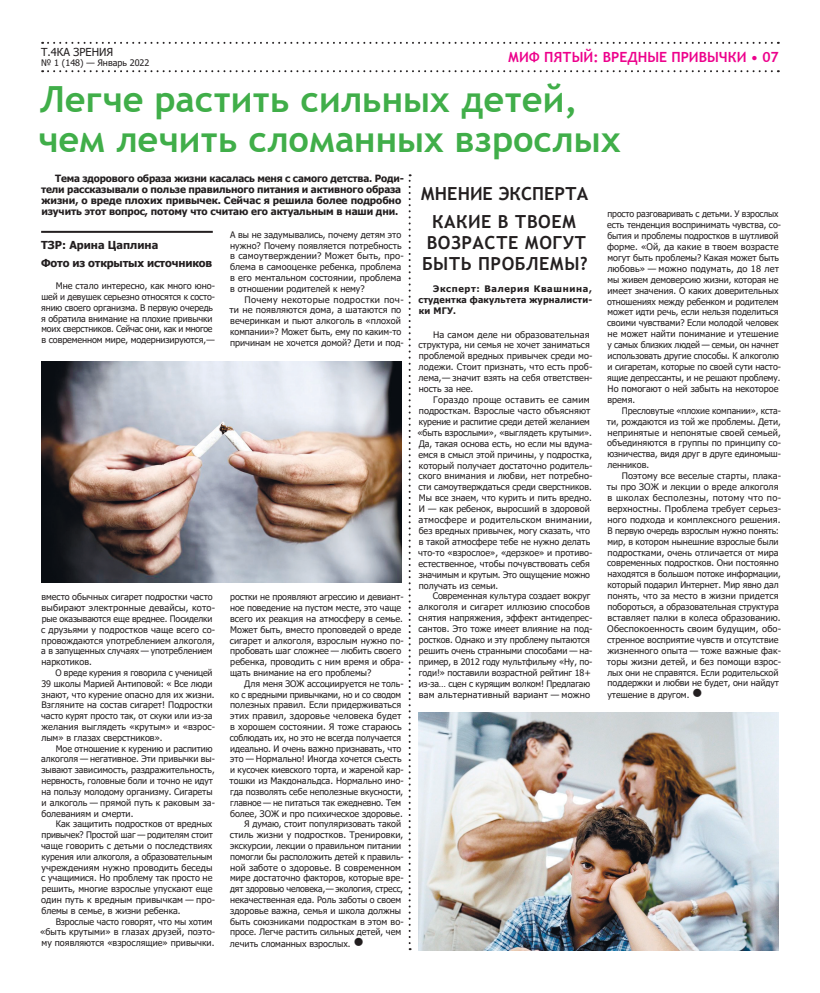
<style>
.page{position:relative;width:820px;height:993px;background:#fff}
.page>*{position:absolute;margin:0;border:0;box-sizing:border-box;transform-origin:0 0}
.t1{font:700 36px/39.6px "Trebuchet MS";color:#40ae49}
.t2{font:700 18px/21px "Trebuchet MS";letter-spacing:.025em;color:#231f20}
.t3{font:700 18px/28.3px "Trebuchet MS";color:#231f20;text-align:center}
.t4{font:700 14px "Trebuchet MS";color:#ed028c}
.t5{font:700 11px/18.1px "Tahoma";letter-spacing:-.015em;color:#231f20}
.t6{font:11px "Tahoma";color:#231f20}
.t7{font:700 10px/11px "Tahoma";letter-spacing:-.01em;color:#231f20}
.t8{font:9px/10.8px "Tahoma";color:#231f20}
.t9{font:700 9px/10.8px "Tahoma";letter-spacing:.025em;color:#231f20;text-align:justify}
</style>
<div class="page">
<svg style="left:42px;top:70px;width:729px;height:2px"></svg>
<svg style="left:42px;top:42px;width:729px;height:2px"></svg>
<hr style="left:41px;top:231px;width:172px;height:2px;background:#231f20">
<svg style="left:408px;top:174px;width:2px;height:775px"></svg>
<img style="left:418px;top:712px;width:360px;height:238px">
<img style="left:41px;top:361px;width:360px;height:221px">
<p class="t6" style="left:41px;top:44px;width:74px">Т.4КА ЗРЕНИЯ</p>
<p class="t8" style="left:41px;top:58px;width:110px">№ 1 (148) — Январь 2022</p>
<h3 class="t4" style="left:508px;top:48px;width:272px">МИФ ПЯТЫЙ: ВРЕДНЫЕ ПРИВЫЧКИ • 07</h3>
<h1 class="t1" style="left:38px;top:79px;width:584px">Легче растить сильных детей, чем лечить сломанных взрослых</h1>
<p class="t7" style="left:41px;top:173px;width:364px;text-indent:14px">Тема здорового образа жизни касалась меня с самого детства. Роди&shy;тели рассказывали о пользе правильного питания и активного образа жизни, о вреде плохих привычек. Сейчас я решила более подробно изучить этот вопрос, потому что считаю его актуальным в наши дни.</p>
<p class="t5" style="left:41px;top:236px;width:172px">ТЗР: Арина Цаплина<br>Фото из открытых источников</p>
<p class="t8" style="left:230px;top:229px;width:175px">А вы не задумывались, почему детям это нужно? Почему появляется потребность в самоутверждении? Может быть, про&shy;блема в самооценке ребенка, проблема в его ментальном состоянии, проблема в отношении родителей к нему?</p>
<p class="t8" style="left:229px;top:294px;width:175px;text-indent:15px">Почему некоторые подростки поч&shy;ти не появляются дома, а шатаются по вечеринкам и пьют алкоголь в «плохой компании»? Может быть, ему по каким-то причинам не хочется домой? Дети и под-</p>
<p class="t8" style="left:41px;top:281px;width:175px;text-indent:14px">Мне стало интересно, как много юно&shy;шей и девушек серьезно относятся к состо&shy;янию своего организма. В первую очередь я обратила внимание на плохие привычки моих сверстников. Сейчас они, как и многое в современном мире, модернизируются,—</p>
<p class="t8" style="left:41px;top:592px;width:175px">вместо обычных сигарет подростки часто выбирают электронные девайсы, кото&shy;рые оказываются еще вреднее. Посиделки с друзьями у подростков чаще всего со&shy;провождаются употреблением алкоголя, а в запущенных случаях — употреблением наркотиков.</p>
<p class="t8" style="left:41px;top:667px;width:175px;text-indent:14px">О вреде курения я говорила с ученицей 39 школы Марией Антиповой: « Все люди знают, что курение опасно для их жизни.<br>Взгляните на состав сигарет! Подростки часто курят просто так, от скуки или из-за желания выглядеть «крутым» и «взрос&shy;лым» в глазах сверстников».</p>
<p class="t8" style="left:41px;top:743px;width:175px;text-indent:14px">Мое отношение к курению и распитию алкоголя — негативное. Эти привычки вы&shy;зывают зависимость, раздражительность, нервность, головные боли и точно не идут на пользу молодому организму. Сигареты и алкоголь — прямой путь к раковым за&shy;болеваниям и смерти.</p>
<p class="t8" style="left:41px;top:818px;width:175px;text-indent:15px">Как защитить подростков от вредных привычек? Простой шаг — родителям стоит чаще говорить с детьми о последствиях курения или алкоголя, а образовательным учреждениям нужно проводить беседы с учащимися. Но проблему так просто не решить, многие взрослые упускают еще один путь к вредным привычкам — про&shy;блемы в семье, в жизни ребенка.</p>
<p class="t8" style="left:40px;top:916px;width:176px;text-indent:16px">Взрослые часто говорят, что мы хотим «быть крутыми» в глазах друзей, поэто&shy;му появляются «взрослящие» привычки.</p>
<p class="t8" style="left:230px;top:592px;width:175px">ростки не проявляют агрессию и девиант&shy;ное поведение на пустом месте, это чаще всего их реакция на атмосферу в семье.<br>Может быть, вместо проповедей о вреде сигарет и алкоголя, взрослым нужно по&shy;пробовать шаг сложнее — любить своего ребенка, проводить с ним время и обра&shy;щать внимание на его проблемы?</p>
<p class="t8" style="left:229px;top:678px;width:175px;text-align:right">Для меня ЗОЖ ассоциируется не толь-<br>ко с вредными привычками, но и со сводом полезных правил. Если придерживаться этих правил, здоровье человека будет в хорошем состоянии. Я тоже стараюсь соблюдать их, но это не всегда получается идеально. И очень важно признавать, что это — Нормально! Иногда хочется съесть и кусочек киевского торта, и жареной кар&shy;тошки из Макдональдса. Нормально ино&shy;гда позволять себе неполезные вкусности, главное — не питаться так ежедневно. Тем более, ЗОЖ и про психическое здоровье.<br>Я думаю, стоит популяризовать такой стиль жизни у подростков. Тренировки, экскурсии, лекции о правильном питании помогли бы расположить детей к правиль&shy;ной заботе о здоровье. В современном мире достаточно факторов, которые вре&shy;дят здоровью человека,— экология, стресс, некачественная еда. Роль заботы о своем здоровье важна, семья и школа должны быть союзниками подросткам в этом во&shy;просе. Легче растить сильных детей, чем</p>
<p class="t8" style="left:230px;top:938px;width:135px">лечить сломанных взрослых. ●</p>
<h2 class="t3" style="left:421px;top:179px;width:169px">МНЕНИЕ ЭКСПЕРТА<br>КАКИЕ В ТВОЕМ</h2>
<h2 class="t2" style="left:422px;top:232px;width:167px">ВОЗРАСТЕ МОГУТ<br>БЫТЬ ПРОБЛЕМЫ?</h2>
<p class="t9" style="left:418px;top:283px;width:175px;text-indent:15px">Эксперт: Валерия Квашнина, студентка факультета журналисти&shy;ки МГУ.</p>
<p class="t8" style="left:418px;top:329px;width:175px;text-indent:15px">На самом деле ни образовательная структура, ни семья не хочет заниматься проблемой вредных привычек среди мо&shy;лодежи. Стоит признать, что есть проб&shy;лема,— значит взять на себя ответствен&shy;ность за нее.</p>
<p class="t8" style="left:417px;top:394px;width:176px;text-indent:16px">Гораздо проще оставить ее самим подросткам. Взрослые часто объясняют курение и распитие среди детей желанием «быть взрослыми», «выглядеть крутыми».<br>Да, такая основа есть, но если мы вдума&shy;емся в смысл этой причины, у подростка, который получает достаточно родитель&shy;ского внимания и любви, нет потребно&shy;сти самоутверждаться среди сверстников.<br>Мы все знаем, что курить и пить вредно.<br>И — как ребенок, выросший в здоровой атмосфере и родительском внимании, без вредных привычек, могу сказать, что в такой атмосфере тебе не нужно делать что-то «взрослое», «дерзкое» и противо&shy;естественное, чтобы почувствовать себя значимым и крутым. Это ощущение можно получать из семьи.</p>
<p class="t8" style="left:418px;top:591px;width:175px;text-indent:14px">Современная культура создает вокруг алкоголя и сигарет иллюзию способов снятия напряжения, эффект антидепрес&shy;сантов. Это тоже имеет влияние на под&shy;ростков. Однако и эту проблему пытаются решить очень странными способами — на&shy;пример, в 2012 году мультфильму «Ну, по&shy;годи!» поставили возрастной рейтинг 18+ из-за… сцен с курящим волком! Предлагаю вам альтернативный вариант — можно</p>
<p class="t8" style="left:607px;top:209px;width:175px">просто разговаривать с детьми. У взрослых есть тенденция воспринимать чувства, со&shy;бытия и проблемы подростков в шутливой форме. «Ой, да какие в твоем возрасте могут быть проблемы? Какая может быть любовь» — можно подумать, до 18 лет мы живем демоверсию жизни, которая не имеет значения. О каких доверительных отношениях между ребенком и родителем может идти речь, если нельзя поделиться своими чувствами? Если молодой человек не может найти понимание и утешение у самых близких людей — семьи, он начнет использовать другие способы. К алкоголю и сигаретам, которые по своей сути насто&shy;ящие депрессанты, и не решают проблему.<br>Но помогают о ней забыть на некоторое время.</p>
<p class="t8" style="left:606px;top:405px;width:176px;text-align:justify;text-indent:15px">Пресловутые «плохие компании», кста&shy;ти, рождаются из той же проблемы. Дети, непринятые и непонятые своей семьей, объединяются в группы по принципу со&shy;юзничества, видя друг в друге единомыш&shy;ленников.</p>
<p class="t8" style="left:606px;top:471px;width:176px;text-indent:15px">Поэтому все веселые старты, плака&shy;ты про ЗОЖ и лекции о вреде алкоголя в школах бесполезны, потому что по&shy;верхностны. Проблема требует серьез&shy;ного подхода и комплексного решения.<br>В первую очередь взрослым нужно понять: мир, в котором нынешние взрослые были подростками, очень отличается от мира современных подростков. Они постоянно находятся в большом потоке информации, который подарил Интернет. Мир явно дал понять, что за место в жизни придется побороться, а образовательная структура вставляет палки в колеса образованию.<br>Обеспокоенность своим будущим, обо&shy;стренное восприятие чувств и отсутствие жизненного опыта — тоже важные фак&shy;торы жизни детей, и без помощи взрос&shy;лых они не справятся. Если родительской поддержки и любви не будет, они найдут</p>
<p class="t8" style="left:607px;top:690px;width:97px">утешение в другом. ●</p>
</div>
